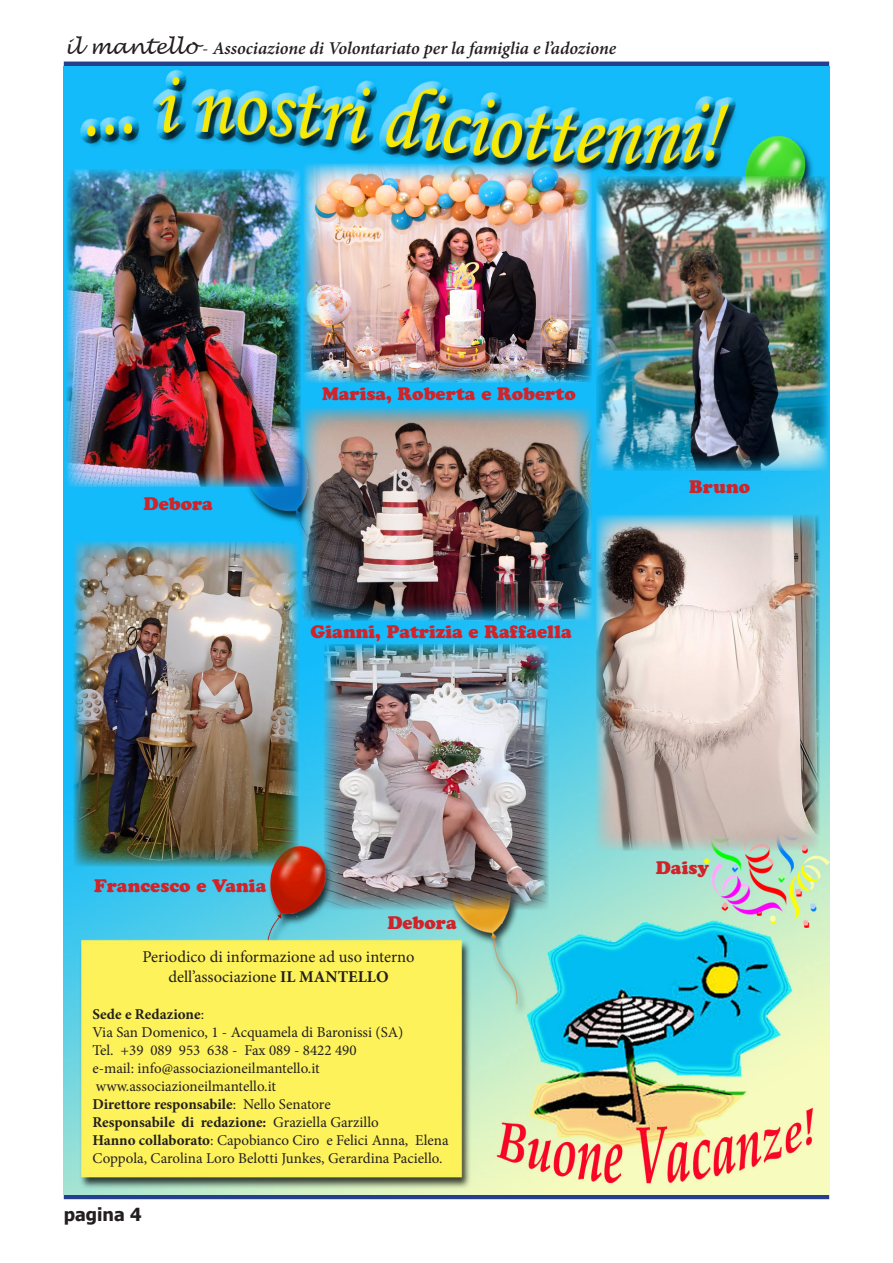
<style>
.page{position:relative;width:893px;height:1263px;background:#fff}
.page>*{position:absolute;margin:0;border:0;box-sizing:border-box;transform-origin:0 0}
.t1{font:18px "Cooper Black Std";color:#d1232a}
.t2{font:italic 600 18px "Minion Pro";letter-spacing:-.005em;color:#231f20}
.t3{font:700 18px "Tahoma";color:#231f20}
.t4{font:16.5px "Minion Pro";color:#231f20}
.t5{font:15px/18px "Minion Pro";color:#231f20}
.t6{font:700 15px "Minion Pro";color:#231f20}
.s1{font-family:"Lucida Handwriting";font-weight:400;font-size:21px}
.s2{font-weight:400;font-style:normal}
.s3{font-weight:700}
.s4{font-weight:400}
</style>
<div class="page">
<hr style="left:64px;top:62px;width:765px;height:4px;background:#253f8e">
<hr style="left:64px;top:1195px;width:765px;height:4px;background:#253f8e">
<img style="left:64px;top:66px;width:765px;height:1129px">
<img style="left:304px;top:164px;width:288px;height:219px">
<img style="left:596px;top:176px;width:232px;height:295px">
<img style="left:302px;top:408px;width:290px;height:213px">
<img style="left:67px;top:169px;width:234px;height:318px">
<img style="left:324px;top:644px;width:225px;height:266px">
<img style="left:596px;top:514px;width:223px;height:336px">
<img style="left:74px;top:541px;width:224px;height:325px">
<p class="t2" style="left:64px;top:36px;width:553px"><span class="s1">il mantello</span> <span class="s2">-</span> Associazione di Volontariato per la famiglia e l’adozione</p>
<p class="t1" style="left:144px;top:493px;width:71px">Debora</p>
<p class="t1" style="left:322px;top:383px;width:255px">Marisa, Roberta e Roberto</p>
<p class="t1" style="left:310px;top:621px;width:263px">Gianni, Patrizia e Raffaella</p>
<p class="t1" style="left:689px;top:476px;width:62px">Bruno</p>
<p class="t1" style="left:94px;top:875px;width:174px">Francesco e Vania</p>
<p class="t1" style="left:387px;top:912px;width:71px">Debora</p>
<p class="t4" style="left:142px;top:945px;width:274px">Periodico di informazione ad uso interno</p>
<p class="t4" style="left:168px;top:965px;width:222px">dell’associazione <span class="s3">IL MANTELLO</span></p>
<p class="t6" style="left:92px;top:1004px;width:113px">Sede e Redazione<span class="s4">:</span></p>
<p class="t5" style="left:92px;top:1024px;width:312px">Via San Domenico, 1 - Acquamela di Baronissi (SA)</p>
<p class="t5" style="left:92px;top:1042px;width:266px">Tel. +39 089 953 638 - Fax 089 - 8422 490</p>
<p class="t5" style="left:92px;top:1060px;width:229px">e-mail: info@associazioneilmantello.it</p>
<p class="t5" style="left:96px;top:1078px;width:182px">www.associazioneilmantello.it</p>
<p class="t6" style="left:92px;top:1094px;width:240px">Direttore responsabile<span class="s4">: Nello Senatore</span></p>
<p class="t6" style="left:92px;top:1112px;width:288px">Responsabile di redazione: <span class="s4">Graziella Garzillo</span></p>
<p class="t5" style="left:92px;top:1132px;width:358px"><span class="s3">Hanno collaborato</span>: Capobianco Ciro e Felici Anna, Elena<br>Coppola, Carolina Loro Belotti Junkes, Gerardina Paciello.</p>
<p class="t3" style="left:64px;top:1202px;width:79px">pagina 4</p>
<p class="t1" style="left:656px;top:856px;width:55px">Daisy</p>
</div>
